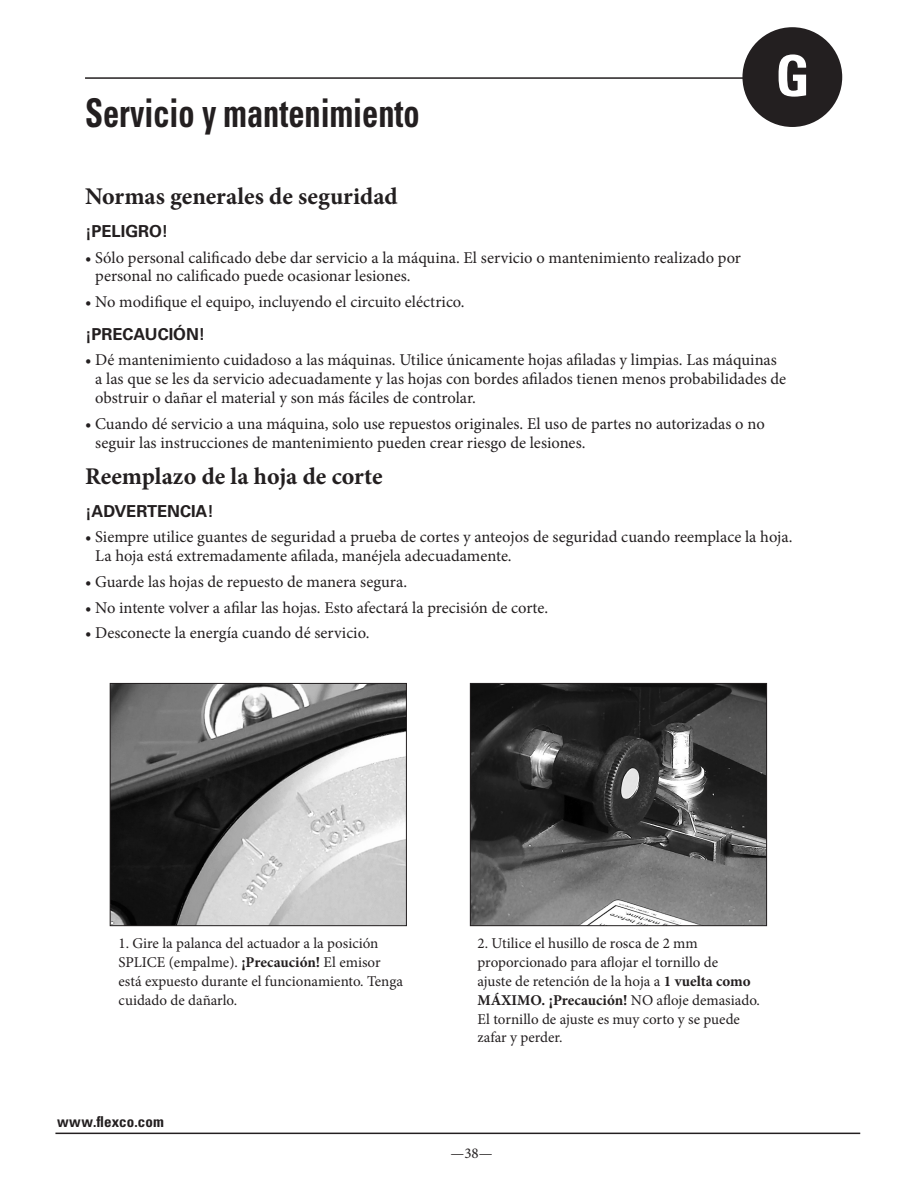
<style>
.page{position:relative;width:918px;height:1188px;background:#fff}
.page>*{position:absolute;margin:0;border:0;box-sizing:border-box;transform-origin:0 0}
.note_standalone{font:700 condensed 56.55px "Univers LT Std";color:#fff}
.sectionTitle{font:700 condensed 39.6px "Univers LT Std";color:#231f20;scale:.82 1}
.sectionHeader{font:700 24px "Minion Pro";color:#231f20}
.bodycopy{font:16.5px/18.9px "Minion Pro";color:#231f20}
.bodycopy-2{font:700 16.5px "Univers LT Std";color:#231f20}
.bodycopy-3{font:15px/18.9px "Minion Pro";color:#231f20}
.t1{font:700 condensed 15px "Univers LT Std";letter-spacing:.01em;color:#231f20}
.s1{font-weight:700}
</style>
<div class="page">
<hr style="left:55px;top:1133px;width:805px;height:1px;background:#231f20">
<hr style="left:85px;top:77px;width:748px;height:2px;background:#231f20">
<img style="left:112px;top:685px;width:293px;height:239px">
<div style="left:110px;top:683px;width:297px;height:243px;border:1px solid #231f20"></div>
<img style="left:472px;top:685px;width:293px;height:239px">
<div style="left:470px;top:683px;width:297px;height:243px;border:1px solid #231f20"></div>
<div style="left:742px;top:27px;width:100px;height:100px;background:#231f20;border-radius:50%"></div>
<p class="sectionTitle" style="left:85px;top:89px;width:410px">Servicio y mantenimiento</p>
<p class="note_standalone" style="left:775px;top:41px;width:36px">G</p>
<p class="sectionHeader" style="left:85px;top:180px;width:314px">Normas generales de seguridad</p>
<p class="bodycopy-2" style="left:85px;top:221px;width:85px">¡PELIGRO!</p>
<p class="bodycopy" style="left:95px;top:248px;width:647px;text-indent:-10px">• Sólo personal calificado debe dar servicio a la máquina. El servicio o mantenimiento realizado por personal no calificado puede ocasionar lesiones.</p>
<p class="bodycopy" style="left:85px;top:293px;width:381px">• No modifique el equipo, incluyendo el circuito eléctrico.</p>
<p class="bodycopy-2" style="left:85px;top:324px;width:122px">¡PRECAUCIÓN!</p>
<p class="bodycopy" style="left:95px;top:351px;width:693px;text-indent:-10px">• Dé mantenimiento cuidadoso a las máquinas. Utilice únicamente hojas afiladas y limpias. Las máquinas a las que se les da servicio adecuadamente y las hojas con bordes afilados tienen menos probabilidades de obstruir o dañar el material y son más fáciles de controlar.</p>
<p class="bodycopy" style="left:95px;top:414px;width:671px;text-indent:-10px">• Cuando dé servicio a una máquina, solo use repuestos originales. El uso de partes no autorizadas o no seguir las instrucciones de mantenimiento pueden crear riesgo de lesiones.</p>
<p class="sectionHeader" style="left:85px;top:460px;width:299px">Reemplazo de la hoja de corte</p>
<p class="bodycopy-2" style="left:85px;top:501px;width:130px">¡ADVERTENCIA!</p>
<p class="bodycopy" style="left:95px;top:528px;width:699px;text-indent:-10px">• Siempre utilice guantes de seguridad a prueba de cortes y anteojos de seguridad cuando reemplace la hoja.<br>La hoja está extremadamente afilada, manéjela adecuadamente.</p>
<p class="bodycopy" style="left:85px;top:572px;width:324px">• Guarde las hojas de repuesto de manera segura.</p>
<p class="bodycopy" style="left:85px;top:598px;width:465px">• No intente volver a afilar las hojas. Esto afectará la precisión de corte.</p>
<p class="bodycopy" style="left:85px;top:624px;width:286px">• Desconecte la energía cuando dé servicio.</p>
<p class="bodycopy-3" style="left:119px;top:934px;width:286px">1. Gire la palanca del actuador a la posición SPLICE (empalme). <span class="s1">¡Precaución!</span> El emisor está expuesto durante el funcionamiento. Tenga cuidado de dañarlo.</p>
<p class="bodycopy-3" style="left:478px;top:934px;width:284px">2. Utilice el husillo de rosca de 2 mm proporcionado para aflojar el tornillo de<br>ajuste de retención de la hoja a <span class="s1">1 vuelta como MÁXIMO. ¡Precaución!</span> NO afloje demasiado.<br>El tornillo de ajuste es muy corto y se puede zafar y perder.</p>
<p class="t1" style="left:57px;top:1112px;width:109px">www.flexco.com</p>
<p class="bodycopy-3" style="left:451px;top:1144px;width:44px">—38—</p>
</div>
